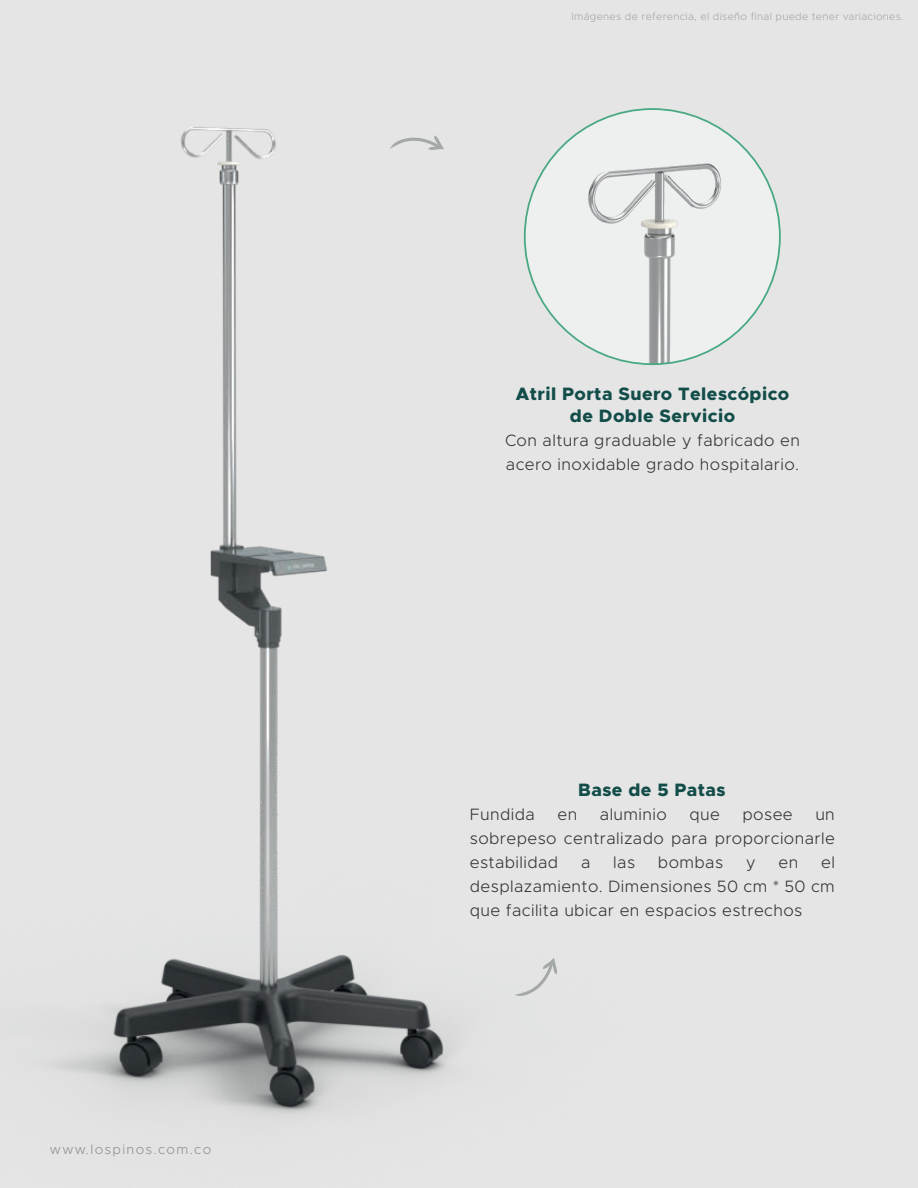
<style>
.page{position:relative;width:918px;height:1188px;background:#fff}
.page>*{position:absolute;margin:0;border:0;box-sizing:border-box;transform-origin:0 0}
.t1{font:800 18px/21.6px "Metropolis";letter-spacing:.025em;color:#134d4a;text-align:center}
.t2{font:300 16.5px/24px "Metropolis";letter-spacing:.025em;color:#343737;text-align:justify}
.t3{font:300 13.5px "Metropolis";letter-spacing:.1em;color:#909293}
.t4{font:300 10.5px "Metropolis";letter-spacing:.025em;color:#a6a9aa}
</style>
<div class="page">
<div style="left:0;top:13px;width:918px;height:1175px;background:#e4e5e4"></div>
<svg style="left:390px;top:135px;width:54px;height:15px"></svg>
<svg style="left:514px;top:958px;width:43px;height:38px;background:#dadbdb"></svg>
<img style="left:525px;top:109px;width:255px;height:255px;border-radius:128px">
<p class="t3" style="left:50px;top:1141px;width:163px">www.lospinos.com.co</p>
<p class="t4" style="left:572px;top:10px;width:334px">Imágenes de referencia, el diseño final puede tener variaciones.</p>
<p class="t1" style="left:516px;top:383px;width:275px">Atril Porta Suero Telescópico de Doble Servicio</p>
<p class="t2" style="left:505px;top:428px;width:296px">Con altura graduable y fabricado en acero inoxidable grado hospitalario.</p>
<p class="t1" style="left:578px;top:779px;width:149px">Base de 5 Patas</p>
<p class="t2" style="left:470px;top:802px;width:67px">Fundida</p>
<p class="t2" style="left:558px;top:802px;width:21px">en</p>
<p class="t2" style="left:600px;top:802px;width:68px">aluminio</p>
<p class="t2" style="left:689px;top:802px;width:32px">que</p>
<p class="t2" style="left:743px;top:802px;width:52px">posee</p>
<p class="t2" style="left:470px;top:802px;width:367px;text-indent:346px">un sobrepeso centralizado para proporcionarle estabilidad</p>
<p class="t2" style="left:470px;top:850px;width:367px;text-indent:351px">el desplazamiento. Dimensiones 50 cm * 50 cm que facilita ubicar en espacios estrechos</p>
<p class="t2" style="left:581px;top:850px;width:11px">a</p>
<p class="t2" style="left:613px;top:850px;width:23px">las</p>
<p class="t2" style="left:658px;top:850px;width:67px">bombas</p>
<p class="t2" style="left:746px;top:850px;width:11px">y</p>
<p class="t2" style="left:779px;top:850px;width:21px">en</p>
</div>
